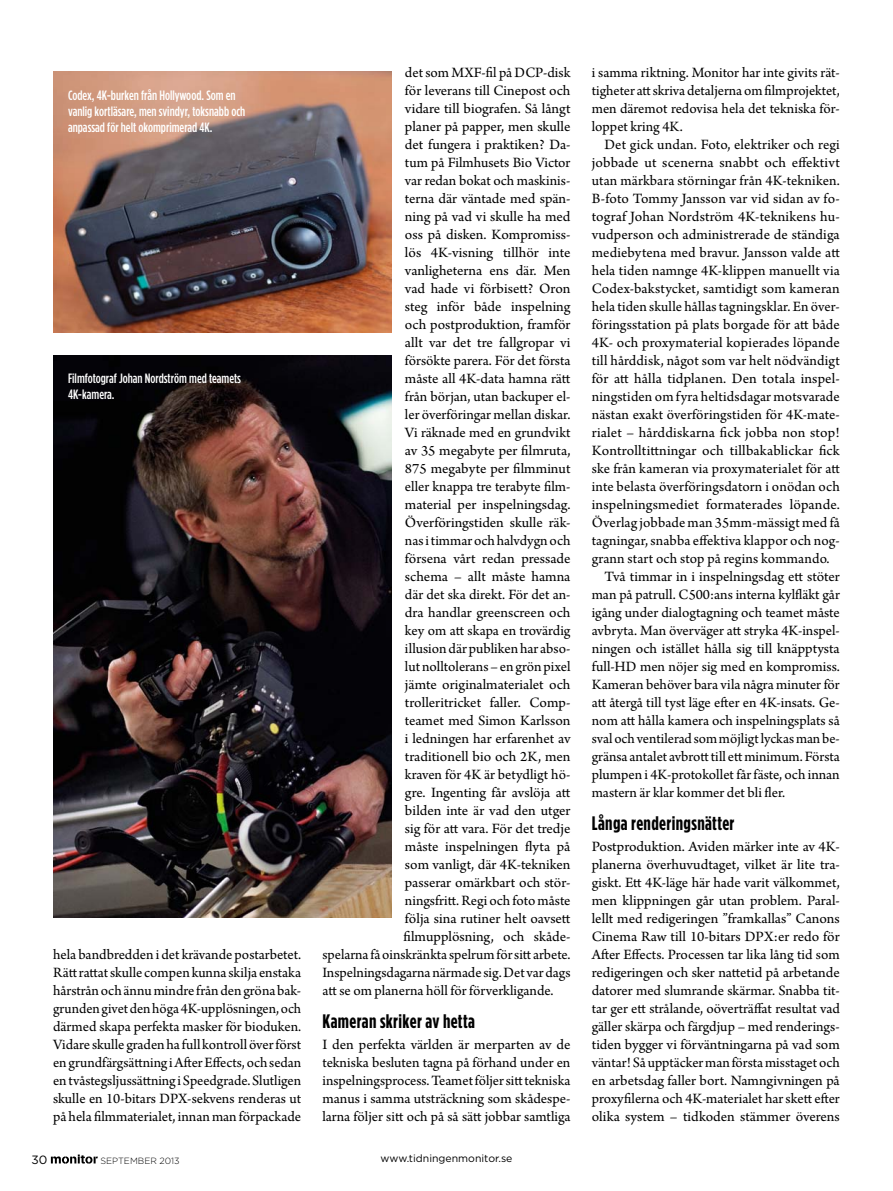
<style>
.page{position:relative;width:893px;height:1191px;background:#fff}
.page>*{position:absolute;margin:0;border:0;box-sizing:border-box;transform-origin:0 0}
.t1{font:700 condensed 19.5px "Gotham HTF";letter-spacing:.02em;color:#000}
.t2{font:15px/18px "Arno Pro";color:#000;text-align:justify}
.t3{font:500 condensed 13.5px/16.2px "Gotham HTF";color:#fff}
.t4{font:12px "Gotham HTF";color:#000}
.t5{font:10.5px "Gotham HTF";color:#000}
.t6{font:300 9px "Gotham HTF";color:#000}
</style>
<div class="page">
<img style="left:53px;top:71px;width:338px;height:262px">
<img style="left:53px;top:355px;width:338px;height:562px">
<svg style="left:51px;top:1154px;width:47px;height:9px"></svg>
<p class="t3" style="left:68px;top:87px;width:179px">Codex, 4K-burken från Hollywood. Som en vanlig kortläsare, men svindyr, toksnabb och anpassad för helt okomprimerad 4K.</p>
<p class="t3" style="left:68px;top:370px;width:175px">Filmfotograf Johan Nordström med teamets<br>4K-kamera.</p>
<p class="t2" style="left:53px;top:946px;width:250px">hela bandbredden i det krävande postarbetet.<br>Rätt rattat skulle compen kunna skilja enstaka hårstrån och ännu mindre från den gröna bak&shy;grunden givet den höga 4K-upplösningen, och därmed skapa perfekta masker för bioduken.<br>Vidare skulle graden ha full kontroll över först en grundfärgsättning i After Effects, och sedan en tvåstegsljussättning i Speedgrade. Slutligen skulle en 10-bitars DPX-sekvens renderas ut på hela filmmaterialet, innan man förpackade</p>
<p class="t4" style="left:31px;top:1152px;width:17px">30</p>
<p class="t6" style="left:100px;top:1155px;width:81px">SEPTEMBER 2013</p>
<p class="t2" style="left:405px;top:64px;width:167px">det som MXF-fil på DCP-disk</p>
<p class="t2" style="left:405px;top:82px;width:167px">för leverans till Cinepost och</p>
<p class="t2" style="left:405px;top:100px;width:167px">vidare till biografen. Så långt</p>
<p class="t2" style="left:405px;top:118px;width:167px">planer på papper, men skulle</p>
<p class="t2" style="left:405px;top:136px;width:167px">det fungera i praktiken? Da-</p>
<p class="t2" style="left:405px;top:154px;width:167px">tum på Filmhusets Bio Victor</p>
<p class="t2" style="left:405px;top:172px;width:167px">var redan bokat och maskinis-</p>
<p class="t2" style="left:405px;top:190px;width:167px">terna där väntade med spän-</p>
<p class="t2" style="left:405px;top:208px;width:167px">ning på vad vi skulle ha med</p>
<p class="t2" style="left:405px;top:226px;width:167px">oss på disken. Kompromiss-</p>
<p class="t2" style="left:405px;top:244px;width:167px">lös 4K-visning tillhör inte</p>
<p class="t2" style="left:405px;top:262px;width:167px">vanligheterna ens där. Men</p>
<p class="t2" style="left:405px;top:280px;width:167px">vad hade vi förbisett? Oron</p>
<p class="t2" style="left:405px;top:298px;width:167px">steg inför både inspelning</p>
<p class="t2" style="left:405px;top:316px;width:167px">och postproduktion, framför</p>
<p class="t2" style="left:405px;top:334px;width:167px">allt var det tre fallgropar vi</p>
<p class="t2" style="left:405px;top:352px;width:167px">försökte parera. För det första</p>
<p class="t2" style="left:405px;top:370px;width:167px">måste all 4K-data hamna rätt</p>
<p class="t2" style="left:405px;top:388px;width:167px">från början, utan backuper el-</p>
<p class="t2" style="left:405px;top:406px;width:167px">ler överföringar mellan diskar.</p>
<p class="t2" style="left:405px;top:424px;width:167px">Vi räknade med en grundvikt</p>
<p class="t2" style="left:405px;top:442px;width:167px">av 35 megabyte per filmruta,</p>
<p class="t2" style="left:405px;top:460px;width:167px">875 megabyte per filmminut</p>
<p class="t2" style="left:405px;top:478px;width:167px">eller knappa tre terabyte film-</p>
<p class="t2" style="left:405px;top:496px;width:167px">material per inspelningsdag.</p>
<p class="t2" style="left:405px;top:514px;width:167px">Överföringstiden skulle räk-</p>
<p class="t2" style="left:405px;top:532px;width:167px">nas i timmar och halvdygn och</p>
<p class="t2" style="left:405px;top:550px;width:167px">försena vårt redan pressade</p>
<p class="t2" style="left:405px;top:568px;width:167px">schema – allt måste hamna</p>
<p class="t2" style="left:405px;top:586px;width:167px">där det ska direkt. För det an-</p>
<p class="t2" style="left:405px;top:604px;width:167px">dra handlar greenscreen och</p>
<p class="t2" style="left:405px;top:622px;width:167px">key om att skapa en trovärdig</p>
<p class="t2" style="left:405px;top:640px;width:167px">illusion där publiken har abso-</p>
<p class="t2" style="left:405px;top:658px;width:167px">lut nolltolerans – en grön pixel</p>
<p class="t2" style="left:405px;top:676px;width:167px">jämte originalmaterialet och</p>
<p class="t2" style="left:405px;top:694px;width:167px">trolleritricket faller. Comp-</p>
<p class="t2" style="left:405px;top:712px;width:167px">teamet med Simon Karlsson</p>
<p class="t2" style="left:405px;top:730px;width:167px">i ledningen har erfarenhet av</p>
<p class="t2" style="left:405px;top:748px;width:167px">traditionell bio och 2K, men</p>
<p class="t2" style="left:405px;top:766px;width:167px">kraven för 4K är betydligt hö-</p>
<p class="t2" style="left:405px;top:784px;width:167px">gre. Ingenting får avslöja att</p>
<p class="t2" style="left:405px;top:802px;width:167px">bilden inte är vad den utger</p>
<p class="t2" style="left:405px;top:820px;width:167px">sig för att vara. För det tredje</p>
<p class="t2" style="left:405px;top:838px;width:167px">måste inspelningen flyta på</p>
<p class="t2" style="left:405px;top:856px;width:167px">som vanligt, där 4K-tekniken</p>
<p class="t2" style="left:405px;top:874px;width:167px">passerar omärkbart och stör-</p>
<p class="t2" style="left:405px;top:892px;width:167px">ningsfritt. Regi och foto måste</p>
<p class="t2" style="left:405px;top:910px;width:167px">följa sina rutiner helt oavsett</p>
<p class="t2" style="left:403px;top:928px;width:169px">filmupplösning, och skåde-</p>
<p class="t2" style="left:322px;top:946px;width:250px">spelarna få oinskränkta spelrum för sitt arbete.</p>
<p class="t2" style="left:322px;top:964px;width:250px">Inspelningsdagarna närmade sig. Det var dags</p>
<p class="t2" style="left:322px;top:982px;width:233px">att se om planerna höll för förverkligande.</p>
<h1 class="t1" style="left:322px;top:1010px;width:154px">Kameran skriker av hetta</h1>
<p class="t2" style="left:322px;top:1036px;width:250px">I den perfekta världen är merparten av de tekniska besluten tagna på förhand under en inspelningsprocess. Teamet följer sitt tekniska manus i samma utsträckning som skådespe&shy;larna följer sitt och på så sätt jobbar samtliga</p>
<p class="t5" style="left:380px;top:1152px;width:134px">www.tidningenmonitor.se</p>
<p class="t2" style="left:592px;top:64px;width:250px">i samma riktning. Monitor har inte givits rät&shy;tigheter att skriva detaljerna om filmprojektet, men däremot redovisa hela det tekniska för&shy;loppet kring 4K.</p>
<p class="t2" style="left:604px;top:136px;width:237px">Det gick undan. Foto, elektriker och regi</p>
<p class="t2" style="left:592px;top:154px;width:250px">jobbade ut scenerna snabbt och effektivt</p>
<p class="t2" style="left:592px;top:172px;width:250px">utan märkbara störningar från 4K-tekniken.</p>
<p class="t2" style="left:592px;top:190px;width:250px">B-foto Tommy Jansson var vid sidan av fo-</p>
<p class="t2" style="left:592px;top:208px;width:250px">tograf Johan Nordström 4K-teknikens hu-</p>
<p class="t2" style="left:592px;top:226px;width:250px">vudperson och administrerade de ständiga</p>
<p class="t2" style="left:592px;top:244px;width:250px">mediebytena med bravur. Jansson valde att</p>
<p class="t2" style="left:592px;top:262px;width:250px">hela tiden namnge 4K-klippen manuellt via</p>
<p class="t2" style="left:592px;top:280px;width:250px">Codex-bakstycket, samtidigt som kameran</p>
<p class="t2" style="left:592px;top:298px;width:250px">hela tiden skulle hållas tagningsklar. En över-</p>
<p class="t2" style="left:592px;top:316px;width:250px">föringsstation på plats borgade för att både</p>
<p class="t2" style="left:592px;top:334px;width:250px">4K- och proxymaterial kopierades löpande</p>
<p class="t2" style="left:592px;top:352px;width:249px">till hårddisk, något som var helt nödvändigt</p>
<p class="t2" style="left:592px;top:370px;width:250px">för att hålla tidplanen. Den totala inspel-</p>
<p class="t2" style="left:592px;top:388px;width:250px">ningstiden om fyra heltidsdagar motsvarade</p>
<p class="t2" style="left:592px;top:406px;width:250px">nästan exakt överföringstiden för 4K-mate-</p>
<p class="t2" style="left:592px;top:424px;width:250px">rialet – hårddiskarna fick jobba non stop!</p>
<p class="t2" style="left:592px;top:442px;width:250px">Kontrolltittningar och tillbakablickar fick</p>
<p class="t2" style="left:592px;top:460px;width:250px">ske från kameran via proxymaterialet för att</p>
<p class="t2" style="left:592px;top:478px;width:250px">inte belasta överföringsdatorn i onödan och</p>
<p class="t2" style="left:592px;top:496px;width:250px">inspelningsmediet formaterades löpande.</p>
<p class="t2" style="left:592px;top:514px;width:250px">Överlag jobbade man 35mm-mässigt med få</p>
<p class="t2" style="left:592px;top:532px;width:250px">tagningar, snabba effektiva klappor och nog-</p>
<p class="t2" style="left:592px;top:550px;width:239px">grann start och stop på regins kommando.</p>
<p class="t2" style="left:604px;top:568px;width:237px">Två timmar in i inspelningsdag ett stöter</p>
<p class="t2" style="left:592px;top:586px;width:250px">man på patrull. C500:ans interna kylfläkt går</p>
<p class="t2" style="left:592px;top:604px;width:250px">igång under dialogtagning och teamet måste</p>
<p class="t2" style="left:592px;top:622px;width:250px">avbryta. Man överväger att stryka 4K-inspel-</p>
<p class="t2" style="left:592px;top:640px;width:250px">ningen och istället hålla sig till knäpptysta</p>
<p class="t2" style="left:592px;top:658px;width:250px">full-HD men nöjer sig med en kompromiss.</p>
<p class="t2" style="left:592px;top:676px;width:250px">Kameran behöver bara vila några minuter för</p>
<p class="t2" style="left:592px;top:694px;width:250px">att återgå till tyst läge efter en 4K-insats. Ge-</p>
<p class="t2" style="left:592px;top:712px;width:250px">nom att hålla kamera och inspelningsplats så</p>
<p class="t2" style="left:592px;top:730px;width:250px">sval och ventilerad som möjligt lyckas man be-</p>
<p class="t2" style="left:592px;top:748px;width:250px">gränsa antalet avbrott till ett minimum. Första</p>
<p class="t2" style="left:592px;top:766px;width:249px">plumpen i 4K-protokollet får fäste, och innan</p>
<p class="t2" style="left:592px;top:784px;width:195px">mastern är klar kommer det bli fler.</p>
<h1 class="t1" style="left:592px;top:812px;width:144px">Långa renderingsnätter</h1>
<p class="t2" style="left:592px;top:838px;width:250px">Postproduktion. Aviden märker inte av 4K&shy;planerna överhuvudtaget, vilket är lite tra&shy;giskt. Ett 4K-läge här hade varit välkommet, men klippningen går utan problem. Paral&shy;lellt med redigeringen ”framkallas” Canons Cinema Raw till 10-bitars DPX:er redo för After Effects. Processen tar lika lång tid som redigeringen och sker nattetid på arbetande datorer med slumrande skärmar. Snabba tit&shy;tar ger ett strålande, oöverträffat resultat vad gäller skärpa och färgdjup – med renderings&shy;tiden bygger vi förväntningarna på vad som väntar! Så upptäcker man första misstaget och en arbetsdag faller bort. Namngivningen på proxyfilerna och 4K-materialet har skett efter olika system – tidkoden stämmer överens</p>
</div>
